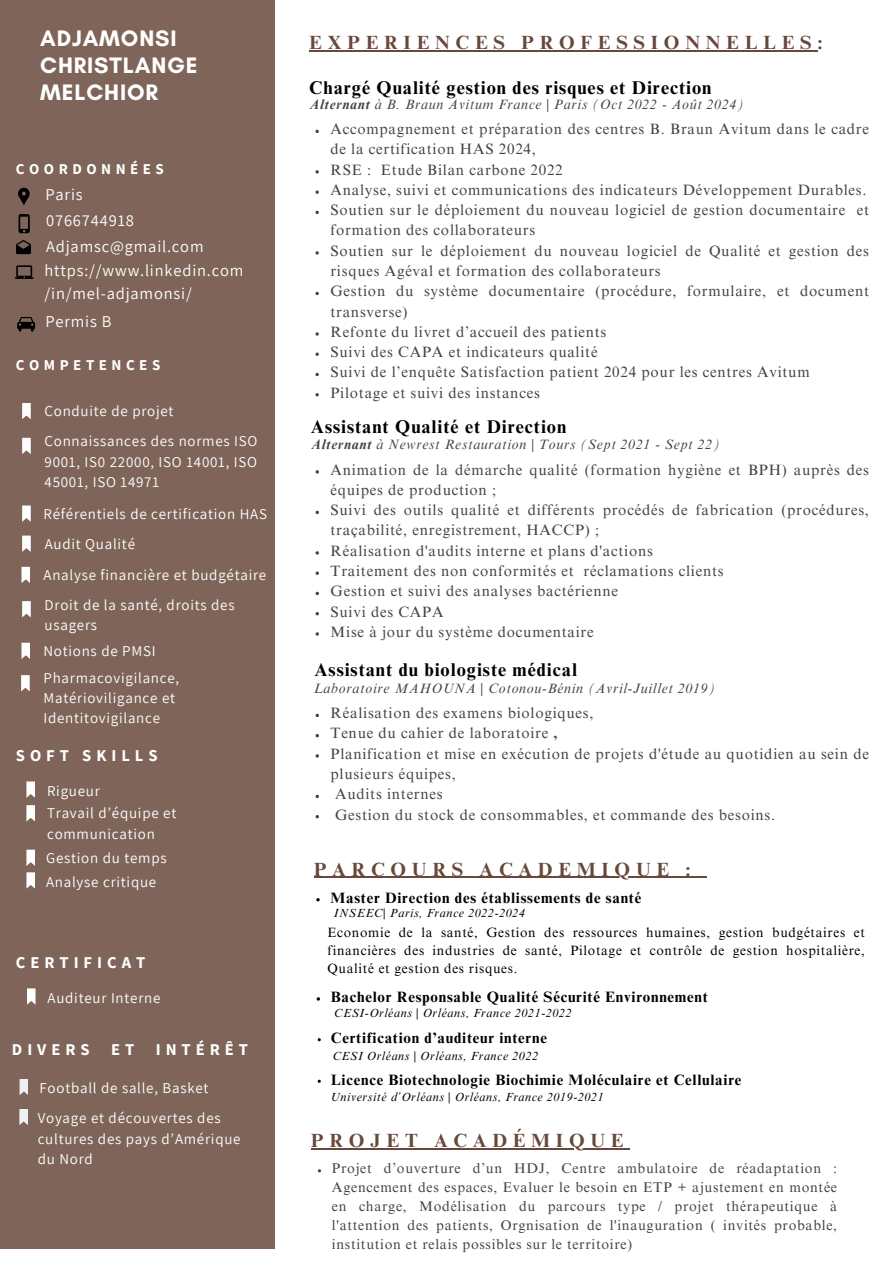
<style>
.page{position:relative;width:894px;height:1264px;background:#fff}
.page>*{position:absolute;margin:0;border:0;box-sizing:border-box;transform-origin:0 0}
.t1{font:700 22.8px/27px "Glacial Indifference";letter-spacing:.035em;color:#fff}
.t2{font:700 19.05px "Times NRMT Pro";letter-spacing:.3em;color:#67483a}
.t3{font:700 18.45px "Times NRMT Pro";letter-spacing:.05em;color:#000}
.t4{font:16.5px/22.5px "Assistant";letter-spacing:.05em;color:#fff}
.t5{font:700 16.5px "Source Sans Pro";letter-spacing:.3em;color:#fff}
.t6{font:15px/20.2px "Times NRMT Pro";letter-spacing:.05em;color:#444440}
.t7{font:15px/20.2px "Assistant";letter-spacing:.05em;color:#fff}
.t8{font:700 15px "Times NRMT Pro";letter-spacing:.05em;color:#000}
.t9{font:700 15px "Source Sans Pro";letter-spacing:.3em;color:#fff}
.t10{font:14.1px/19px "Times NRMT Pro";letter-spacing:.05em;color:#444440;text-align:justify}
.t11{font:italic 13.8px "Times NRMT Pro";letter-spacing:.05em;color:#444440}
.t12{font:13.5px/18px "Times NRMT Pro";letter-spacing:.05em;color:#000;text-align:justify}
.t13{font:italic 12px "Times NRMT Pro";letter-spacing:.05em;color:#000}
.s1{font-weight:700}
</style>
<div class="page">
<div style="left:0;top:0;width:275px;height:1248px;background:#7f6559"></div>
<svg style="left:18px;top:188px;width:11px;height:17px"></svg>
<svg style="left:15px;top:265px;width:19px;height:14px"></svg>
<svg style="left:16px;top:240px;width:15px;height:14px"></svg>
<svg style="left:20px;top:1079px;width:8px;height:16px"></svg>
<svg style="left:19px;top:1109px;width:9px;height:16px"></svg>
<svg style="left:19px;top:214px;width:11px;height:19px"></svg>
<svg style="left:26px;top:781px;width:9px;height:16px"></svg>
<svg style="left:26px;top:805px;width:9px;height:16px"></svg>
<svg style="left:26px;top:849px;width:9px;height:17px"></svg>
<svg style="left:26px;top:872px;width:9px;height:16px"></svg>
<svg style="left:22px;top:601px;width:9px;height:16px"></svg>
<svg style="left:21px;top:567px;width:9px;height:16px"></svg>
<svg style="left:22px;top:535px;width:9px;height:17px"></svg>
<svg style="left:22px;top:505px;width:9px;height:17px"></svg>
<svg style="left:22px;top:438px;width:9px;height:16px"></svg>
<svg style="left:22px;top:403px;width:9px;height:16px"></svg>
<svg style="left:27px;top:988px;width:9px;height:16px"></svg>
<svg style="left:21px;top:642px;width:9px;height:17px"></svg>
<svg style="left:21px;top:675px;width:9px;height:16px"></svg>
<svg style="left:17px;top:317px;width:18px;height:14px"></svg>
<svg style="left:315px;top:713px;width:4px;height:4px"></svg>
<svg style="left:315px;top:734px;width:4px;height:3px"></svg>
<svg style="left:315px;top:794px;width:4px;height:4px"></svg>
<svg style="left:315px;top:815px;width:4px;height:3px"></svg>
<hr style="left:309px;top:50px;width:508px;height:2px;background:#67483a">
<svg style="left:315px;top:510px;width:4px;height:4px"></svg>
<svg style="left:315px;top:571px;width:4px;height:4px"></svg>
<svg style="left:315px;top:591px;width:4px;height:4px"></svg>
<svg style="left:315px;top:612px;width:4px;height:3px"></svg>
<svg style="left:315px;top:130px;width:4px;height:3px"></svg>
<svg style="left:315px;top:170px;width:4px;height:4px"></svg>
<svg style="left:315px;top:190px;width:4px;height:4px"></svg>
<svg style="left:315px;top:211px;width:4px;height:3px"></svg>
<svg style="left:315px;top:251px;width:4px;height:4px"></svg>
<svg style="left:315px;top:292px;width:4px;height:3px"></svg>
<svg style="left:315px;top:332px;width:4px;height:4px"></svg>
<svg style="left:315px;top:352px;width:4px;height:4px"></svg>
<svg style="left:315px;top:373px;width:4px;height:3px"></svg>
<svg style="left:315px;top:393px;width:4px;height:3px"></svg>
<hr style="left:313px;top:876px;width:383px;height:1px;background:#67483a">
<hr style="left:311px;top:1148px;width:318px;height:1px;background:#67483a">
<p class="t1" style="left:40px;top:24px;width:159px">ADJAMONSI<br>CHRISTLANGE<br>MELCHIOR</p>
<h4 class="t9" style="left:16px;top:159px;width:149px">COORDONNÉES</h4>
<h5 class="t4" style="left:45px;top:182px;width:39px">Paris</h5>
<h5 class="t4" style="left:46px;top:209px;width:89px">0766744918</h5>
<h5 class="t4" style="left:46px;top:235px;width:159px">Adjamsc@gmail.com</h5>
<p class="t4" style="left:45px;top:259px;width:200px">https://www.linkedin.com /in/mel-adjamonsi/</p>
<p class="t4" style="left:45px;top:309px;width:68px">Permis B</p>
<p class="t9" style="left:16px;top:355px;width:146px">COMPETENCES</p>
<p class="t7" style="left:45px;top:400px;width:130px">Conduite de projet</p>
<h5 class="t7" style="left:45px;top:431px;width:214px;text-align:justify">Connaissances des normes ISO 9001, IS0 22000, ISO 14001, ISO 45001, ISO 14971</h5>
<h6 class="t7" style="left:43px;top:503px;width:225px">Référentiels de certification HAS</h6>
<h1 class="t7" style="left:45px;top:533px;width:92px">Audit Qualité</h1>
<p class="t7" style="left:43px;top:564px;width:224px">Analyse financière et budgétaire</p>
<h5 class="t7" style="left:45px;top:594px;width:191px">Droit de la santé, droits des usagers</h5>
<p class="t7" style="left:43px;top:640px;width:114px">Notions de PMSI</p>
<p class="t7" style="left:43px;top:667px;width:137px">Pharmacovigilance,<br>Matérioviligance et<br>Identitovigilance</p>
<p class="t5" style="left:16px;top:744px;width:143px">SOFT SKILLS</p>
<h3 class="t7" style="left:47px;top:780px;width:54px">Rigueur</h3>
<p class="t7" style="left:47px;top:802px;width:131px">Travail d’équipe et communication</p>
<h6 class="t7" style="left:46px;top:847px;width:122px">Gestion du temps</h6>
<p class="t7" style="left:46px;top:871px;width:112px">Analyse critique</p>
<h2 class="t5" style="left:16px;top:951px;width:131px">CERTIFICAT</h2>
<p class="t7" style="left:48px;top:987px;width:114px">Auditeur Interne</p>
<h5 class="t5" style="left:12px;top:1038px;width:79px">DIVERS</h5>
<h5 class="t5" style="left:111px;top:1038px;width:25px">E T</h5>
<h5 class="t5" style="left:156px;top:1038px;width:94px">INTÉRÊT</h5>
<p class="t7" style="left:40px;top:1077px;width:170px">Football de salle, Basket</p>
<h5 class="t7" style="left:38px;top:1107px;width:204px">Voyage et découvertes des cultures des pays d’Amérique du Nord</h5>
<h5 class="t2" style="left:309px;top:36px;width:514px">EXPERIENCES PROFESSIONNELLES:</h5>
<h2 class="t3" style="left:309px;top:80px;width:403px">Chargé Qualité gestion des risques et Direction</h2>
<h3 class="t11" style="left:309px;top:99px;width:436px"><span class="s1">Alternant</span> à B. Braun Avitum France | Paris (Oct 2022 - Août 2024)</h3>
<h6 class="t6" style="left:330px;top:121px;width:540px">Accompagnement et préparation des centres B. Braun Avitum dans le cadre de la certification HAS 2024,</h6>
<p class="t6" style="left:330px;top:161px;width:234px">RSE : Etude Bilan carbone 2022</p>
<p class="t6" style="left:330px;top:181px;width:537px">Analyse, suivi et communications des indicateurs Développement Durables.</p>
<p class="t6" style="left:330px;top:202px;width:540px">Soutien sur le déploiement du nouveau logiciel de gestion documentaire et formation des collaborateurs</p>
<p class="t6" style="left:330px;top:242px;width:540px">Soutien sur le déploiement du nouveau logiciel de Qualité et gestion des risques Agéval et formation des collaborateurs</p>
<p class="t6" style="left:330px;top:283px;width:540px">Gestion du système documentaire (procédure, formulaire, et document transverse)</p>
<p class="t6" style="left:330px;top:323px;width:277px">Refonte du livret d’accueil des patients</p>
<p class="t6" style="left:330px;top:343px;width:268px">Suivi des CAPA et indicateurs qualité</p>
<p class="t6" style="left:330px;top:364px;width:480px">Suivi de l’enquête Satisfaction patient 2024 pour les centres Avitum</p>
<p class="t6" style="left:330px;top:384px;width:211px">Pilotage et suivi des instances</p>
<h4 class="t3" style="left:311px;top:420px;width:257px">Assistant Qualité et Direction</h4>
<h5 class="t11" style="left:311px;top:439px;width:410px"><span class="s1">Alternant</span> à Newrest Restauration | Tours (Sept 2021 - Sept 22)</h5>
<h5 class="t6" style="left:330px;top:461px;width:540px">Animation de la démarche qualité (formation hygiène et BPH) auprès des équipes de production ;</h5>
<h5 class="t6" style="left:330px;top:502px;width:540px">Suivi des outils qualité et différents procédés de fabrication (procédures, traçabilité, enregistrement, HACCP) ;</h5>
<h4 class="t6" style="left:330px;top:542px;width:324px">Réalisation d'audits interne et plans d'actions</h4>
<h5 class="t6" style="left:330px;top:562px;width:394px">Traitement des non conformités et réclamations clients</h5>
<h4 class="t6" style="left:330px;top:583px;width:289px">Gestion et suivi des analyses bactérienne</h4>
<h5 class="t6" style="left:330px;top:603px;width:115px">Suivi des CAPA</h5>
<h5 class="t6" style="left:330px;top:623px;width:264px">Mise à jour du système documentaire</h5>
<h5 class="t3" style="left:314px;top:662px;width:264px">Assistant du biologiste médical</h5>
<h5 class="t11" style="left:313px;top:683px;width:403px">Laboratoire MAHOUNA | Cotonou-Bénin (Avril-Juillet 2019)</h5>
<h5 class="t6" style="left:330px;top:704px;width:264px">Réalisation des examens biologiques,</h5>
<h4 class="t6" style="left:330px;top:725px;width:228px">Tenue du cahier de laboratoire <span class="s1">,</span></h4>
<h5 class="t6" style="left:330px;top:745px;width:540px">Planification et mise en exécution de projets d'étude au quotidien au sein de plusieurs équipes,</h5>
<h5 class="t6" style="left:335px;top:785px;width:109px">Audits internes</h5>
<h5 class="t6" style="left:335px;top:806px;width:441px">Gestion du stock de consommables, et commande des besoins.</h5>
<p class="t2" style="left:313px;top:861px;width:378px">PARCOURS ACADEMIQUE :</p>
<p class="t8" style="left:330px;top:891px;width:312px">Master Direction des établissements de santé</p>
<p class="t13" style="left:334px;top:908px;width:193px">INSEEC| Paris, France 2022-2024</p>
<p class="t12" style="left:327px;top:925px;width:538px">Economie de la santé, Gestion des ressources humaines, gestion budgétaires et financières des industries de santé, Pilotage et contrôle de gestion hospitalière, Qualité et gestion des risques.</p>
<p class="t8" style="left:331px;top:991px;width:378px">Bachelor Responsable Qualité Sécurité Environnement</p>
<p class="t13" style="left:334px;top:1008px;width:239px">CESI-Orléans | Orléans, France 2021-2022</p>
<h3 class="t8" style="left:331px;top:1032px;width:217px">Certification d’auditeur interne</h3>
<h6 class="t13" style="left:332px;top:1051px;width:207px">CESI Orléans | Orléans, France 2022</h6>
<p class="t8" style="left:331px;top:1074px;width:412px">Licence Biotechnologie Biochimie Moléculaire et Cellulaire</p>
<p class="t13" style="left:330px;top:1092px;width:275px">Université d’Orléans | Orléans, France 2019-2021</p>
<p class="t2" style="left:311px;top:1133px;width:314px">PROJET ACADÉMIQUE</p>
<p class="t10" style="left:332px;top:1160px;width:506px">Projet d’ouverture d’un HDJ, Centre ambulatoire de réadaptation :<br>Agencement des espaces, Evaluer le besoin en ETP + ajustement en montée en charge, Modélisation du parcours type / projet thérapeutique à l'attention des patients, Orgnisation de l'inauguration ( invités probable, institution et relais possibles sur le territoire)</p>
</div>
